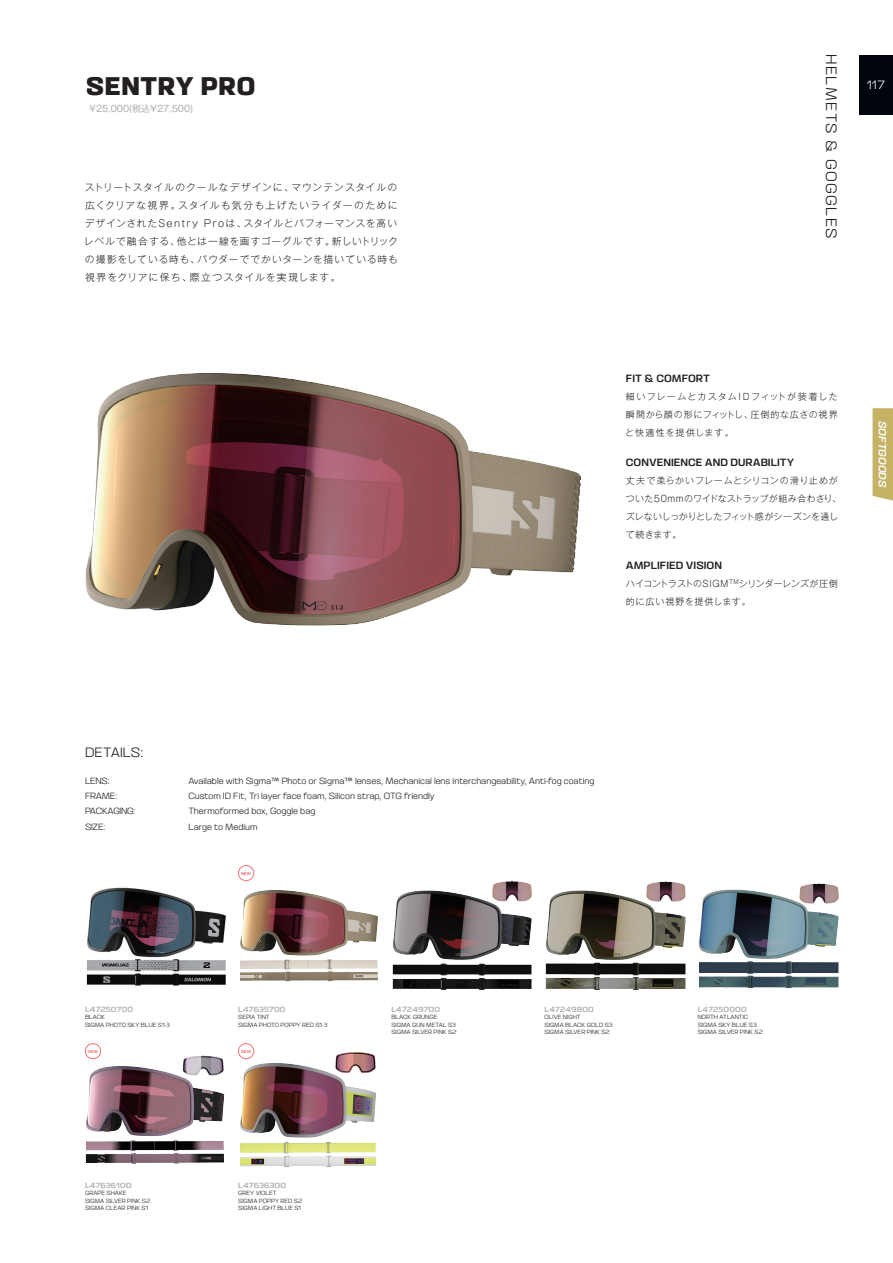
<style>
.page{position:relative;width:893px;height:1263px;background:#fff}
.page>*{position:absolute;margin:0;border:0;box-sizing:border-box;transform-origin:0 0}
.t1{font:700 25.5px "SALOMON Sans 200";color:#231f20}
.t2{font:300 15px "SALOMON Sans 200";letter-spacing:.09em;color:#231f20}
.t3{font:300 13.5px "SALOMON Sans 200";color:#231f20}
.t4{font:300 12px "SALOMON Sans 200";color:#fff}
.t5{font:10.5px "SALOMON Sans 200 Reg";color:#231f20}
.t6{font:10.5px "SALOMON Sans 200 Reg Slant";color:#fff}
.t7{font:300 9.75px/18px "Gothic MB101 Pro";letter-spacing:.1em;color:#231f20;text-align:justify}
.t8{font:300 9px/15.3px "SALOMON Sans 200";color:#231f20}
.t9{font:300 9px/18px "Gothic MB101 Pro";letter-spacing:.045em;color:#231f20}
.t10{font:300 9px/15.3px "SALOMON Sans 200";letter-spacing:-.03em;color:#231f20}
.t11{font:9px "Gothic MB101 Pro";color:#acadb1}
.t12{font:7.5px "SALOMON Sans 200 Reg";color:#acadb1}
.t13{font:300 6px/7.2px "SALOMON Sans 200";color:#231f20}
.t14{font:4.35px "SALOMON Sans 200 Reg";color:#f27477}
</style>
<div class="page">
<div style="left:859px;top:55px;width:34px;height:60px;background:#01060e"></div>
<img style="left:86px;top:887px;width:140px;height:99px">
<img style="left:240px;top:878px;width:138px;height:104px">
<img style="left:392px;top:882px;width:140px;height:107px">
<img style="left:545px;top:882px;width:141px;height:107px">
<img style="left:698px;top:883px;width:141px;height:106px">
<img style="left:238px;top:1049px;width:138px;height:119px">
<img style="left:85px;top:1051px;width:140px;height:113px">
<img style="left:85px;top:373px;width:495px;height:253px">
<div style="left:238px;top:865px;width:16px;height:16px;border:1px solid #f27477;border-radius:50%"></div>
<div style="left:238px;top:1043px;width:16px;height:16px;border:1px solid #f27477;border-radius:50%"></div>
<div style="left:85px;top:1043px;width:16px;height:16px;border:1px solid #f27477;border-radius:50%"></div>
<div style="left:873px;top:408px;width:20px;height:93px;background:#c4b265"></div>
<h2 class="t2" style="left:840px;top:54px;width:186px;rotate:90deg">HELMETS &amp; GOGGLES</h2>
<h1 class="t1" style="left:86px;top:71px;width:172px">SENTRY PRO</h1>
<h3 class="t4" style="left:867px;top:78px;width:20px">117</h3>
<h3 class="t11" style="left:89px;top:101px;width:105px">¥25,000(税込¥27,500)</h3>
<h3 class="t7" style="left:84px;top:176px;width:316px">ストリートスタイルのクールなデザインに、マウンテンスタイルの広くクリアな視界。スタイルも気分も上げたいライダーのためにデザインされたSentry Proは、スタイルとパフォーマンスを高いレベルで融合する、他とは一線を画すゴーグルです。新しいトリックの撮影をしている時も、パウダーででかいターンを描いている時も視界をクリアに保ち、際立つスタイルを実現します。</h3>
<h3 class="t5" style="left:626px;top:372px;width:85px">FIT &amp; COMFORT</h3>
<h3 class="t9" style="left:625px;top:386px;width:214px;text-align:justify">細いフレームとカスタムIDフィットが装着した瞬間から顔の形にフィットし、圧倒的な広さの視界と快適性を提供します。</h3>
<h3 class="t5" style="left:626px;top:457px;width:170px">CONVENIENCE AND DURABILITY</h3>
<h3 class="t9" style="left:626px;top:471px;width:217px">丈夫で柔らかいフレームとシリコンの滑り止めがついた50mmのワイドなストラップが組み合わさり、ズレないしっかりとしたフィット感がシーズンを通して続きます。</h3>
<h3 class="t5" style="left:626px;top:559px;width:98px">AMPLIFIED VISION</h3>
<h3 class="t9" style="left:626px;top:573px;width:213px">ハイコントラストのSIGM<sup>TM</sup>シリンダーレンズが圧倒的に広い視野を提供します。</h3>
<h3 class="t6" style="left:889px;top:421px;width:68px;rotate:90deg">SOFTGOODS</h3>
<h3 class="t3" style="left:85px;top:745px;width:60px">DETAILS:</h3>
<h3 class="t10" style="left:85px;top:773px;width:52px">LENS:<br>FRAME:<br>PACKAGING:<br>SIZE:</h3>
<h3 class="t8" style="left:188px;top:773px;width:408px">Available with Sigma™ Photo or Sigma™ lenses, Mechanical lens interchangeability, Anti-fog coating Custom ID Fit, Tri layer face foam, Silicon strap, OTG friendly<br>Thermoformed box, Goggle bag<br>Large to Medium</h3>
<p class="t14" style="left:241px;top:871px;width:12px">NEW</p>
<p class="t12" style="left:85px;top:1005px;width:50px">L47250700</p>
<p class="t13" style="left:85px;top:1014px;width:87px">BLACK<br>SIGMA PHOTO SKY BLUE S1-3</p>
<p class="t12" style="left:238px;top:1005px;width:49px">L47635700</p>
<p class="t13" style="left:238px;top:1014px;width:91px">SEPIA TINT<br>SIGMA PHOTO POPPY RED S1-3</p>
<p class="t12" style="left:391px;top:1005px;width:50px">L47249700</p>
<p class="t13" style="left:391px;top:1014px;width:67px">BLACK GRUNGE<br>SIGMA GUN METAL S3<br>SIGMA SILVER PINK S2</p>
<p class="t12" style="left:544px;top:1005px;width:51px">L47249800</p>
<p class="t13" style="left:544px;top:1014px;width:70px">OLIVE NIGHT<br>SIGMA BLACK GOLD S3<br>SIGMA SILVER PINK S2</p>
<p class="t14" style="left:88px;top:1049px;width:12px">NEW</p>
<p class="t14" style="left:241px;top:1049px;width:12px">NEW</p>
<p class="t12" style="left:85px;top:1181px;width:48px">L47636100</p>
<p class="t13" style="left:85px;top:1189px;width:67px">GRAPE SHAKE<br>SIGMA SILVER PINK S2<br>SIGMA CLEAR PINK S1</p>
<p class="t12" style="left:238px;top:1181px;width:49px">L47636300</p>
<p class="t13" style="left:238px;top:1189px;width:66px">GREY VIOLET<br>SIGMA POPPY RED S2<br>SIGMA LIGHT BLUE S1</p>
<p class="t12" style="left:698px;top:1005px;width:51px">L47250000</p>
<p class="t13" style="left:698px;top:1014px;width:67px">NORTH ATLANTIC<br>SIGMA SKY BLUE S3<br>SIGMA SILVER PINK S2</p>
</div>
